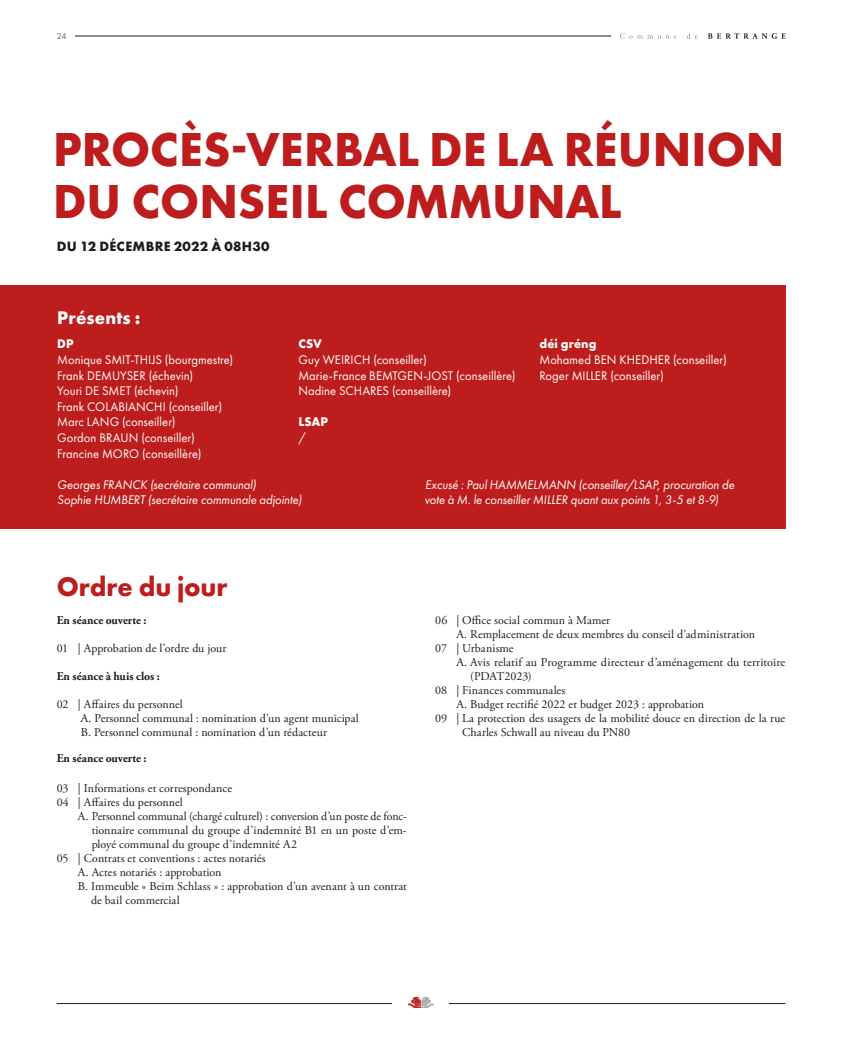
<style>
.page{position:relative;width:842px;height:1049px;background:#fff}
.page>*{position:absolute;margin:0;border:0;box-sizing:border-box;transform-origin:0 0}
.t1{font:700 49.5px/52px "Futura PT";color:#be1d1d}
.t2{font:700 28px "Futura PT";letter-spacing:-.005em;color:#be1d1d}
.t3{font:700 19px "Futura PT";letter-spacing:.005em;color:#fff}
.t4{font:700 14px "Futura PT";letter-spacing:.02em;color:#1d1d1b}
.t5{font:13px/15.6px "Futura PT";letter-spacing:.005em;color:#fff}
.t6{font:italic 13px "Futura PT";letter-spacing:-.005em;color:#fff}
.t7{font:700 13px "Futura PT";letter-spacing:.01em;color:#fff}
.t8{font:12px/14px "Adobe Garamond Pro";letter-spacing:.005em;color:#1d1d1b}
.t9{font:700 12px "Adobe Garamond Pro";color:#1d1d1b}
.t10{font:300 9px "Futura PT";color:#1d1d1b}
</style>
<div class="page">
<hr style="left:57px;top:1003px;width:728px;height:1px;background:#1d1d1b">
<div style="left:393px;top:997px;width:56px;height:11px;background:#fff"></div>
<svg style="left:408px;top:997px;width:26px;height:11px"></svg>
<hr style="left:57px;top:36px;width:554px;height:1px;background:#1d1d1b">
<div style="left:57px;top:32px;width:18px;height:7px;background:#fff"></div>
<svg style="left:620px;top:33px;width:56px;height:6px"></svg>
<svg style="left:687px;top:33px;width:10px;height:6px"></svg>
<svg style="left:708px;top:33px;width:78px;height:6px"></svg>
<div style="left:0;top:285px;width:786px;height:244px;background:#be1d1d"></div>
<p class="t10" style="left:57px;top:31px;width:11px">24</p>
<h1 class="t1" style="left:53px;top:122px;width:733px">PROCÈS-VERBAL DE LA RÉUNION<br>DU CONSEIL COMMUNAL</h1>
<p class="t4" style="left:57px;top:238px;width:214px">DU 12 DÉCEMBRE 2022 À 08H30</p>
<h3 class="t3" style="left:57px;top:306px;width:85px">Présents :</h3>
<p class="t7" style="left:57px;top:336px;width:18px">DP</p>
<p class="t5" style="left:57px;top:352px;width:178px">Monique SMIT-THIJS (bourgmestre)<br>Frank DEMUYSER (échevin)<br>Youri DE SMET (échevin)<br>Frank COLABIANCHI (conseiller)<br>Marc LANG (conseiller)<br>Gordon BRAUN (conseiller)<br>Francine MORO (conseillère)</p>
<p class="t7" style="left:298px;top:336px;width:25px">CSV</p>
<p class="t5" style="left:298px;top:352px;width:219px">Guy WEIRICH (conseiller)<br>Marie-France BEMTGEN-JOST (conseillère)<br>Nadine SCHARES (conseillère)</p>
<p class="t7" style="left:298px;top:414px;width:31px">LSAP</p>
<p class="t5" style="left:298px;top:430px;width:9px">/</p>
<p class="t7" style="left:539px;top:336px;width:59px">déi gréng</p>
<p class="t5" style="left:539px;top:352px;width:189px">Mohamed BEN KHEDHER (conseiller)<br>Roger MILLER (conseiller)</p>
<p class="t6" style="left:57px;top:477px;width:200px">Georges FRANCK (secrétaire communal)</p>
<p class="t6" style="left:425px;top:477px;width:311px">Excusé : Paul HAMMELMANN (conseiller/LSAP, procuration de</p>
<p class="t6" style="left:57px;top:492px;width:246px">Sophie HUMBERT (secrétaire communale adjointe)</p>
<p class="t6" style="left:424px;top:492px;width:296px">vote à M. le conseiller MILLER quant aux points 1, 3-5 et 8-9)</p>
<h2 class="t2" style="left:57px;top:569px;width:172px">Ordre du jour</h2>
<p class="t9" style="left:57px;top:613px;width:91px">En séance ouverte :</p>
<p class="t8" style="left:57px;top:642px;width:171px">01 | Approbation de l’ordre du jour</p>
<p class="t9" style="left:57px;top:669px;width:105px">En séance à huis clos :</p>
<p class="t8" style="left:81px;top:698px;width:280px;text-indent:-24px">02 | Affaires du personnel<br>A. Personnel communal : nomination d’un agent municipal<br>B. Personnel communal : nomination d’un rédacteur</p>
<p class="t9" style="left:57px;top:751px;width:91px">En séance ouverte :</p>
<p class="t8" style="left:57px;top:782px;width:177px">03 | Informations et correspondance<br>04 | Affaires du personnel</p>
<p class="t8" style="left:78px;top:810px;width:330px">A. Personnel communal (chargé culturel) : conversion d’un poste de fonc-</p>
<p class="t8" style="left:92px;top:824px;width:316px">tionnaire communal du groupe d’indemnité B1 en un poste d’em-</p>
<p class="t8" style="left:92px;top:838px;width:207px">ployé communal du groupe d’indemnité A2</p>
<p class="t8" style="left:57px;top:852px;width:211px">05 | Contrats et conventions : actes notariés</p>
<p class="t8" style="left:78px;top:866px;width:145px">A. Actes notariés : approbation</p>
<p class="t8" style="left:78px;top:880px;width:330px">B. Immeuble « Beim Schlass » : approbation d’un avenant à un contrat</p>
<p class="t8" style="left:91px;top:894px;width:90px">de bail commercial</p>
<p class="t8" style="left:435px;top:614px;width:177px">06 | Office social commun à Mamer</p>
<p class="t8" style="left:456px;top:628px;width:300px">A. Remplacement de deux membres du conseil d’administration</p>
<p class="t8" style="left:435px;top:642px;width:80px">07 | Urbanisme</p>
<p class="t8" style="left:456px;top:656px;width:330px">A. Avis relatif au Programme directeur d’aménagement du territoire</p>
<p class="t8" style="left:470px;top:670px;width:63px">(PDAT2023)</p>
<p class="t8" style="left:435px;top:684px;width:132px">08 | Finances communales</p>
<p class="t8" style="left:456px;top:698px;width:249px">A. Budget rectifié 2022 et budget 2023 : approbation</p>
<p class="t8" style="left:435px;top:712px;width:352px">09 | La protection des usagers de la mobilité douce en direction de la rue</p>
<p class="t8" style="left:462px;top:726px;width:169px">Charles Schwall au niveau du PN80</p>
</div>
